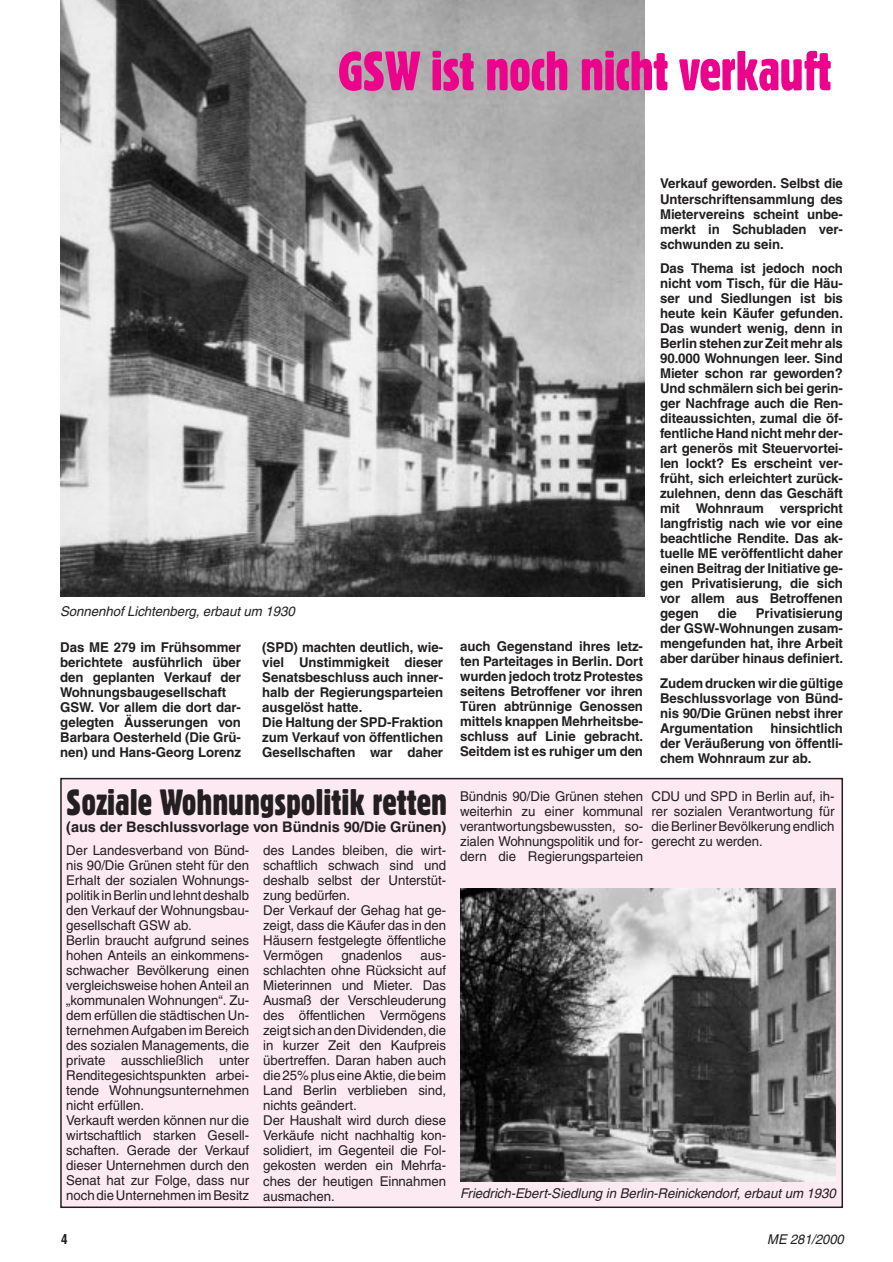
<style>
.page{position:relative;width:893px;height:1262px;background:#fff}
.page>*{position:absolute;margin:0;border:0;box-sizing:border-box;transform-origin:0 0}
.t1{font:54px "Gothic 821 Condensed BT";letter-spacing:-.015em;color:#ed028c}
.t2{font:35.55px "Gothic 821 Condensed BT";letter-spacing:-.005em;color:#231f20}
.t3{font:700 14.55px "Helvetica";letter-spacing:-.005em;color:#231f20}
.t4{font:700 13.5px/15px "Helvetica";letter-spacing:-.005em;color:#231f20;text-align:justify}
.t5{font:13.5px/15px "Helvetica";letter-spacing:-.005em;color:#231f20}
.t6{font:italic 13.5px "Helvetica";letter-spacing:-.005em;color:#231f20}
.t7{font:italic 13.5px "Helvetica";letter-spacing:-.005em;color:#231f20;scale:.96 1}
.t8{font:700 condensed 13.5px "Helvetica";color:#231f20;scale:.96 1}
</style>
<div class="page">
<div style="left:61px;top:778px;width:781px;height:429px;background:#fce9f1"></div>
<div style="left:60px;top:778px;width:783px;height:430px;border:2px solid #231f20"></div>
<img style="left:60px;top:0;width:584px;height:596px">
<img style="left:460px;top:888px;width:375px;height:293px">
<h1 class="t1" style="left:338px;top:51px;width:495px">GSW ist noch nicht verkauft</h1>
<p class="t6" style="left:60px;top:606px;width:236px">Sonnenhof Lichtenberg, erbaut um 1930</p>
<p class="t4" style="left:60px;top:640px;width:182px;text-align:left">Das ME 279 im Frühsommer berichtete ausführlich über den geplanten Verkauf der<br>Wohnungsbaugesellschaft<br>GSW. Vor allem die dort dar&shy;gelegten Äusserungen von<br>Barbara Oesterheld (Die Grü&shy;nen) und Hans-Georg Lorenz</p>
<p class="t4" style="left:262px;top:640px;width:182px;text-align:left">(SPD) machten deutlich, wie&shy;viel Unstimmigkeit dieser<br>Senatsbeschluss auch inner&shy;halb der Regierungsparteien ausgelöst hatte.<br>Die Haltung der SPD-Fraktion zum Verkauf von öffentlichen<br>Gesellschaften war daher</p>
<p class="t4" style="left:460px;top:639px;width:184px">auch Gegenstand ihres letz&shy;ten Parteitages in Berlin. Dort wurden jedoch trotz Protestes seitens Betroffener vor ihren Türen abtrünnige Genossen mittels knappen Mehrheitsbe&shy;schluss auf Linie gebracht.<br>Seitdem ist es ruhiger um den</p>
<p class="t4" style="left:660px;top:177px;width:184px">Verkauf geworden. Selbst die Unterschriftensammlung des Mietervereins scheint unbe&shy;merkt in Schubladen ver&shy;schwunden zu sein.</p>
<p class="t4" style="left:660px;top:262px;width:184px">Das Thema ist jedoch noch nicht vom Tisch, für die Häu&shy;ser und Siedlungen ist bis heute kein Käufer gefunden.<br>Das wundert wenig, denn in Berlin stehen zur Zeit mehr als 90.000 Wohnungen leer. Sind Mieter schon rar geworden?<br>Und schmälern sich bei gerin&shy;ger Nachfrage auch die Ren&shy;diteaussichten, zumal die öf&shy;fentliche Hand nicht mehr der&shy;art generös mit Steuervortei&shy;len lockt? Es erscheint ver&shy;früht, sich erleichtert zurück&shy;zulehnen, denn das Geschäft mit Wohnraum verspricht langfristig nach wie vor eine beachtliche Rendite. Das ak&shy;tuelle ME veröffentlicht daher einen Beitrag der Initiative ge&shy;gen Privatisierung, die sich vor allem aus Betroffenen gegen</p>
<p class="t4" style="left:660px;top:607px;width:184px;text-indent:96px">Privatisierung der GSW-Wohnungen zusam&shy;mengefunden hat, ihre Arbeit aber darüber hinaus definiert.</p>
<p class="t4" style="left:660px;top:677px;width:184px">Zudem drucken wir die gültige Beschlussvorlage von Bünd&shy;nis 90/Die Grünen nebst ihrer Argumentation</p>
<p class="t4" style="left:718px;top:607px;width:20px">die</p>
<p class="t4" style="left:660px;top:722px;width:184px;text-indent:110px">hinsichtlich der Veräußerung von öffentli&shy;chem Wohnraum zur ab.</p>
<h2 class="t2" style="left:66px;top:789px;width:382px">Soziale Wohnungspolitik retten</h2>
<p class="t3" style="left:66px;top:821px;width:382px">(aus der Beschlussvorlage von Bündnis 90/Die Grünen)</p>
<p class="t5" style="left:66px;top:844px;width:184px">Der Landesverband von Bünd&shy;nis 90/Die Grünen steht für den<br>Erhalt der sozialen Wohnungs&shy;politik in Berlin und lehnt deshalb den Verkauf der Wohnungsbau&shy;gesellschaft GSW ab.<br>Berlin braucht aufgrund seines hohen Anteils an einkommens&shy;schwacher Bevölkerung einen vergleichsweise hohen Anteil an „kommunalen Wohnungen“. Zu&shy;dem erfüllen die städtischen Un&shy;ternehmen Aufgaben im Bereich des sozialen Managements, die private ausschließlich unter<br>Renditegesichtspunkten arbei&shy;tende Wohnungsunternehmen nicht erfüllen.<br>Verkauft werden können nur die wirtschaftlich starken Gesell&shy;schaften. Gerade der Verkauf dieser Unternehmen durch den<br>Senat hat zur Folge, dass nur noch die Unternehmen im Besitz</p>
<p class="t5" style="left:263px;top:844px;width:184px">des Landes bleiben, die wirt&shy;schaftlich schwach sind und deshalb selbst der Unterstüt&shy;zung bedürfen.<br>Der Verkauf der Gehag hat ge&shy;zeigt, dass die Käufer das in den<br>Häusern festgelegte öffentliche<br>Vermögen</p>
<p class="t5" style="left:341px;top:949px;width:62px">gnadenlos</p>
<p class="t5" style="left:263px;top:949px;width:184px;text-indent:157px">aus&shy;schlachten ohne Rücksicht auf<br>Mieterinnen und Mieter. Das<br>Ausmaß der Verschleuderung des öffentlichen Vermögens zeigt sich an den Dividenden, die in kurzer Zeit den Kaufpreis übertreffen. Daran haben auch die 25% plus eine Aktie, die beim<br>Land Berlin verblieben sind, nichts geändert.<br>Der Haushalt wird durch diese<br>Verkäufe nicht nachhaltig kon&shy;solidiert, im Gegenteil die Fol&shy;gekosten werden ein Mehrfa&shy;ches der heutigen Einnahmen ausmachen.</p>
<p class="t5" style="left:460px;top:790px;width:184px;text-align:justify">Bündnis 90/Die Grünen stehen weiterhin zu einer kommunal verantwortungsbewussten, so&shy;zialen Wohnungspolitik und for&shy;dern die Regierungsparteien</p>
<p class="t5" style="left:651px;top:790px;width:184px;text-align:justify">CDU und SPD in Berlin auf, ih&shy;rer sozialen Verantwortung für die Berliner Bevölkerung endlich gerecht zu werden.</p>
<p class="t6" style="left:460px;top:1188px;width:377px">Friedrich-Ebert-Siedlung in Berlin-Reinickendorf, erbaut um 1930</p>
<p class="t8" style="left:61px;top:1233px;width:8px">4</p>
<p class="t7" style="left:767px;top:1234px;width:81px">ME 281/2000</p>
</div>
